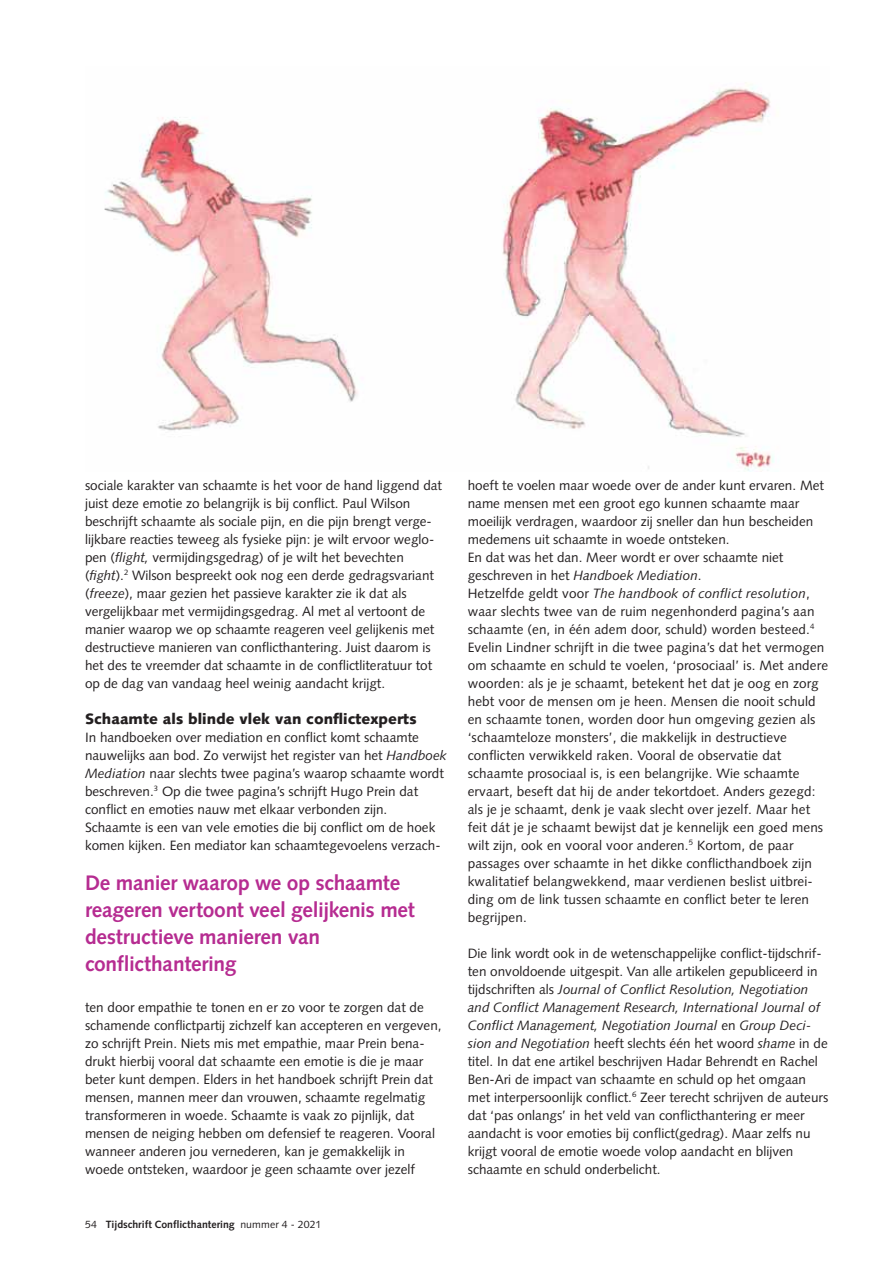
<style>
.page{position:relative;width:893px;height:1263px;background:#fff}
.page>*{position:absolute;margin:0;border:0;box-sizing:border-box;transform-origin:0 0}
.t1{font:700 21px/27px "Syntax LT Std";letter-spacing:-.01em;color:#b62c91}
.t2{font:900 15px "Syntax LT Std";color:#231f20}
.t3{font:13.5px/18px "Syntax LT Std";color:#231f20}
.t4{font:700 10.5px "Syntax LT Std";color:#231f20}
.s1{font-style:italic}
.s2{font-weight:400}
</style>
<div class="page">
<img style="left:104px;top:83px;width:670px;height:389px">
<p class="t3" style="left:85px;top:477px;width:359px">sociale karakter van schaamte is het voor de hand liggend dat juist deze emotie zo belangrijk is bij conflict. Paul Wilson beschrijft schaamte als sociale pijn, en die pijn brengt verge&shy;lijkbare reacties teweeg als fysieke pijn: je wilt ervoor weglo&shy;pen (<span class="s1">flight,</span> vermijdingsgedrag) of je wilt het bevechten (<span class="s1">fight</span>).<sup>2</sup> Wilson bespreekt ook nog een derde gedragsvariant (<span class="s1">freeze</span>), maar gezien het passieve karakter zie ik dat als vergelijkbaar met vermijdingsgedrag. Al met al vertoont de manier waarop we op schaamte reageren veel gelijkenis met destructieve manieren van conflicthantering. Juist daarom is het des te vreemder dat schaamte in de conflictliteratuur tot op de dag van vandaag heel weinig aandacht krijgt.</p>
<p class="t2" style="left:85px;top:711px;width:333px">Schaamte als blinde vlek van conflictexperts</p>
<p class="t3" style="left:85px;top:729px;width:363px">In handboeken over mediation en conflict komt schaamte nauwelijks aan bod. Zo verwijst het register van het <span class="s1">Handboek Mediation</span> naar slechts twee pagina’s waarop schaamte wordt beschreven.<sup>3</sup> Op die twee pagina’s schrijft Hugo Prein dat conflict en emoties nauw met elkaar verbonden zijn.<br>Schaamte is een van vele emoties die bij conflict om de hoek komen kijken. Een mediator kan schaamtegevoelens verzach-</p>
<h1 class="t1" style="left:85px;top:870px;width:331px">De manier waarop we op schaamte reageren vertoont veel gelijkenis met destructieve manieren van conflicthantering</h1>
<p class="t3" style="left:85px;top:999px;width:358px">ten door empathie te tonen en er zo voor te zorgen dat de schamende conflictpartij zichzelf kan accepteren en vergeven, zo schrijft Prein. Niets mis met empathie, maar Prein bena&shy;drukt hierbij vooral dat schaamte een emotie is die je maar beter kunt dempen. Elders in het handboek schrijft Prein dat mensen, mannen meer dan vrouwen, schaamte regelmatig transformeren in woede. Schaamte is vaak zo pijnlijk, dat mensen de neiging hebben om defensief te reageren. Vooral wanneer anderen jou vernederen, kan je gemakkelijk in woede ontsteken, waardoor je geen schaamte over jezelf</p>
<p class="t4" style="left:85px;top:1219px;width:238px"><span class="s2">54</span> Tijdschrift Conflicthantering <span class="s2">nummer 4 - 2021</span></p>
<p class="t3" style="left:468px;top:477px;width:362px">hoeft te voelen maar woede over de ander kunt ervaren. Met name mensen met een groot ego kunnen schaamte maar moeilijk verdragen, waardoor zij sneller dan hun bescheiden medemens uit schaamte in woede ontsteken.<br>En dat was het dan. Meer wordt er over schaamte niet geschreven in het <span class="s1">Handboek Mediation</span>.<br>Hetzelfde geldt voor <span class="s1">The handbook of conflict resolution</span>, waar slechts twee van de ruim negenhonderd pagina’s aan schaamte (en, in één adem door, schuld) worden besteed.<sup>4<br></sup>Evelin Lindner schrijft in die twee pagina’s dat het vermogen om schaamte en schuld te voelen, ‘prosociaal’ is. Met andere woorden: als je je schaamt, betekent het dat je oog en zorg hebt voor de mensen om je heen. Mensen die nooit schuld en schaamte tonen, worden door hun omgeving gezien als ‘schaamteloze monsters’, die makkelijk in destructieve conflicten verwikkeld raken. Vooral de observatie dat schaamte prosociaal is, is een belangrijke. Wie schaamte ervaart, beseft dat hij de ander tekortdoet. Anders gezegd: als je je schaamt, denk je vaak slecht over jezelf. Maar het feit dát je je schaamt bewijst dat je kennelijk een goed mens wilt zijn, ook en vooral voor anderen.<sup>5</sup> Kortom, de paar passages over schaamte in het dikke conflicthandboek zijn kwalitatief belangwekkend, maar verdienen beslist uitbrei&shy;ding om de link tussen schaamte en conflict beter te leren begrijpen.</p>
<p class="t3" style="left:468px;top:945px;width:362px">Die link wordt ook in de wetenschappelijke conflict-tijdschrif&shy;ten onvoldoende uitgespit. Van alle artikelen gepubliceerd in tijdschriften als <span class="s1">Journal of Conflict Resolution, Negotiation and Conflict Management Research, International Journal of Conflict Management, Negotiation Journal</span> en <span class="s1">Group Deci&shy;sion and Negotiation</span> heeft slechts één het woord <span class="s1">shame</span> in de titel. In dat ene artikel beschrijven Hadar Behrendt en Rachel Ben-Ari de impact van schaamte en schuld op het omgaan met interpersoonlijk conflict.<sup>6</sup> Zeer terecht schrijven de auteurs dat ‘pas onlangs’ in het veld van conflicthantering er meer aandacht is voor emoties bij conflict(gedrag). Maar zelfs nu krijgt vooral de emotie woede volop aandacht en blijven schaamte en schuld onderbelicht.</p>
</div>
